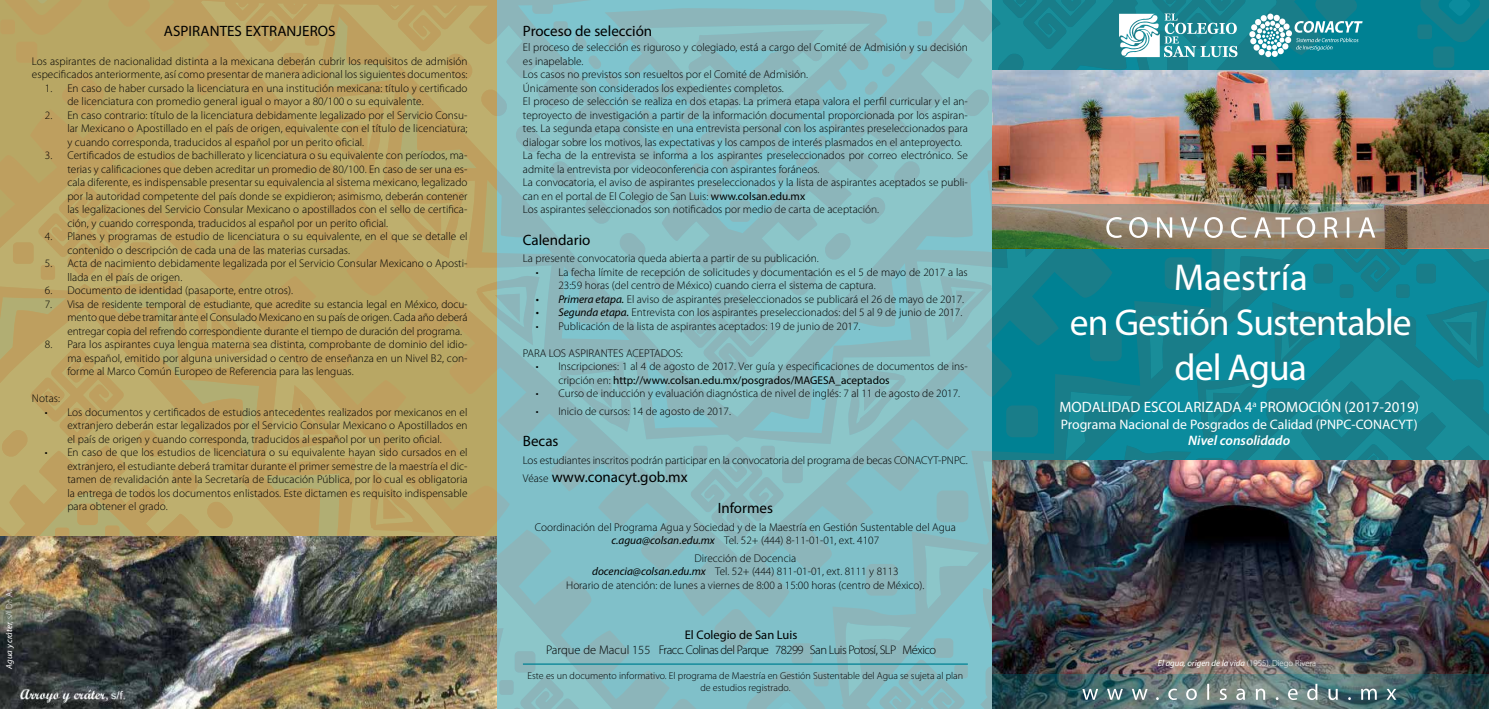
<style>
.page{position:relative;width:1489px;height:709px;background:#fff}
.page>*{position:absolute;margin:0;border:0;box-sizing:border-box;transform-origin:0 0}
.t1{font:37.5px/45px "Myriad Pro";letter-spacing:-.025em;color:#fff;text-align:center}
.t2{font:15px "Myriad Pro";color:#000}
.t3{font:15px "Myriad Pro";color:#fff}
.t4{font:13.75px "Myriad Pro";color:#fff}
.t5{font:italic 600 13.75px "Myriad Pro";color:#fff}
.t6{font:300 12.5px "Myriad Pro";letter-spacing:-.04em;color:#000}
.t7{font:12.5px "Myriad Pro";color:#000}
.t8{font:300 11.25px/13.5px "Myriad Pro";color:#000}
.t9{font:300 10px/12px "Myriad Pro";color:#000;text-align:center}
.t10{font:italic 8.75px "Myriad Pro";color:#fff}
.s1{font-weight:300;font-style:normal}
.s2{font-weight:400}
.s3{font-weight:400;font-style:italic}
.s4{font-weight:300;font-size:11.25px}
</style>
<div class="page">
<img style="left:0;top:0;width:1488px;height:709px">
<img style="left:0;top:536px;width:496px;height:173px">
<h2 class="t2" style="left:164px;top:22px;width:173px">ASPIRANTES EXTRANJEROS</h2>
<p class="t8" style="left:32px;top:54px;width:437px">Los aspirantes de nacionalidad distinta a la mexicana deberán cubrir los requisitos de admisión especificados anteriormente, así como presentar de manera adicional los siguientes documentos:</p>
<p class="t8" style="left:67px;top:81px;width:401px;text-indent:-22px">1. En caso de haber cursado la licenciatura en una institución mexicana: título y certificado de licenciatura con promedio general igual o mayor a 80/100 o su equivalente.</p>
<p class="t8" style="left:67px;top:108px;width:401px;text-align:justify;text-indent:-22px">2. En caso contrario: título de la licenciatura debidamente legalizado por el Servicio Consu&shy;lar Mexicano o Apostillado en el país de origen, equivalente con el título de licenciatura; y cuando corresponda, traducidos al español por un perito oficial.</p>
<p class="t8" style="left:67px;top:149px;width:401px;text-align:justify;text-indent:-22px">3. Certificados de estudios de bachillerato y licenciatura o su equivalente con períodos, ma&shy;terias y calificaciones que deben acreditar un promedio de 80/100. En caso de ser una es&shy;cala diferente, es indispensable presentar su equivalencia al sistema mexicano, legalizado por la autoridad competente del país donde se expidieron; asimismo, deberán contener las legalizaciones del Servicio Consular Mexicano o apostillados con el sello de certifica&shy;ción, y cuando corresponda, traducidos al español por un perito oficial.</p>
<p class="t8" style="left:67px;top:230px;width:402px;text-indent:-22px">4. Planes y programas de estudio de licenciatura o su equivalente, en el que se detalle el contenido o descripción de cada una de las materias cursadas.</p>
<p class="t8" style="left:67px;top:257px;width:402px;text-indent:-22px">5. Acta de nacimiento debidamente legalizada por el Servicio Consular Mexicano o Aposti&shy;llada en el país de origen.</p>
<p class="t8" style="left:45px;top:284px;width:250px">6. Documento de identidad (pasaporte, entre otros).</p>
<p class="t8" style="left:67px;top:297px;width:402px;text-align:justify;text-indent:-22px">7. Visa de residente temporal de estudiante, que acredite su estancia legal en México, docu&shy;mento que debe tramitar ante el Consulado Mexicano en su país de origen. Cada año deberá entregar copia del refrendo correspondiente durante el tiempo de duración del programa.</p>
<p class="t8" style="left:67px;top:338px;width:401px;text-align:justify;text-indent:-23px">8. Para los aspirantes cuya lengua materna sea distinta, comprobante de dominio del idio&shy;ma español, emitido por alguna universidad o centro de enseñanza en un Nivel B2, con&shy;forme al Marco Común Europeo de Referencia para las lenguas.</p>
<p class="t8" style="left:32px;top:392px;width:30px">Notas:</p>
<p class="t8" style="left:67px;top:405px;width:401px;text-align:justify;text-indent:-23px">• Los documentos y certificados de estudios antecedentes realizados por mexicanos en el extranjero deberán estar legalizados por el Servicio Consular Mexicano o Apostillados en el país de origen y cuando corresponda, traducidos al español por un perito oficial.</p>
<p class="t8" style="left:67px;top:446px;width:402px;text-align:justify;text-indent:-22px">• En caso de que los estudios de licenciatura o su equivalente hayan sido cursados en el extranjero, el estudiante deberá tramitar durante el primer semestre de la maestría el dic&shy;tamen de revalidación ante la Secretaría de Educación Pública, por lo cual es obligatoria la entrega de todos los documentos enlistados. Este dictamen es requisito indispensable para obtener el grado.</p>
<p class="t10" style="left:4px;top:668px;width:82px;rotate:-90deg">Agua y cráter<span class="s1">, s/f Dr. Atl</span></p>
<h2 class="t2" style="left:523px;top:22px;width:131px">Proceso de selección</h2>
<p class="t8" style="left:523px;top:41px;width:446px">El proceso de selección es riguroso y colegiado, está a cargo del Comité de Admisión y su decisión es inapelable.<br>Los casos no previstos son resueltos por el Comité de Admisión.<br>Únicamente son considerados los expedientes completos.<br>El proceso de selección se realiza en dos etapas. La primera etapa valora el perfil curricular y el an&shy;teproyecto de investigación a partir de la información documental proporcionada por los aspiran&shy;tes. La segunda etapa consiste en una entrevista personal con los aspirantes preseleccionados para dialogar sobre los motivos, las expectativas y los campos de interés plasmados en el anteproyecto.<br>La fecha de la entrevista se informa a los aspirantes preseleccionados por correo electrónico. Se admite la entrevista por videoconferencia con aspirantes foráneos.<br>La convocatoria, el aviso de aspirantes preseleccionados y la lista de aspirantes aceptados se publi&shy;can en el portal de El Colegio de San Luis: <span class="s2">www.colsan.edu.mx<br></span>Los aspirantes seleccionados son notificados por medio de carta de aceptación.</p>
<h2 class="t2" style="left:523px;top:230px;width:69px">Calendario</h2>
<p class="t8" style="left:523px;top:252px;width:297px">La presente convocatoria queda abierta a partir de su publicación.</p>
<p class="t8" style="left:558px;top:265px;width:411px;text-indent:-22px">• La fecha límite de recepción de solicitudes y documentación es el 5 de mayo de 2017 a las<br>23:59 horas (del centro de México) cuando cierra el sistema de captura.</p>
<p class="t8" style="left:536px;top:292px;width:430px"><span class="s3">• Primera etapa.</span> El aviso de aspirantes preseleccionados se publicará el 26 de mayo de 2017.</p>
<p class="t8" style="left:536px;top:306px;width:428px"><span class="s3">• Segunda etapa.</span> Entrevista con los aspirantes preseleccionados: del 5 al 9 de junio de 2017.</p>
<p class="t8" style="left:536px;top:319px;width:326px">• Publicación de la lista de aspirantes aceptados: 19 de junio de 2017.</p>
<p class="t8" style="left:523px;top:346px;width:161px">PARA LOS ASPIRANTES ACEPTADOS:</p>
<p class="t8" style="left:558px;top:360px;width:411px;text-indent:-22px">• Inscripciones: 1 al 4 de agosto de 2017. Ver guía y especificaciones de documentos de ins&shy;cripción en: <span class="s2">http://www.colsan.edu.mx/posgrados/MAGESA_aceptados</span></p>
<p class="t8" style="left:536px;top:387px;width:426px">• Curso de inducción y evaluación diagnóstica de nivel de inglés: 7 al 11 de agosto de 2017.</p>
<p class="t8" style="left:536px;top:404px;width:197px">• Inicio de cursos: 14 de agosto de 2017.</p>
<h2 class="t2" style="left:523px;top:432px;width:37px">Becas</h2>
<p class="t8" style="left:523px;top:453px;width:446px">Los estudiantes inscritos podrán participar en la convocatoria del programa de becas CONACYT-PNPC.</p>
<h2 class="t2" style="left:523px;top:467px;width:166px"><span class="s4">Véase</span> www.conacyt.gob.mx</h2>
<h2 class="t2" style="left:717px;top:499px;width:57px">Informes</h2>
<p class="t8" style="left:535px;top:520px;width:422px;text-align:center">Coordinación del Programa Agua y Sociedad y de la Maestría en Gestión Sustentable del Agua <span class="s3">c.agua@colsan.edu.mx</span> Tel. 52+ (444) 8-11-01-01, ext. 4107</p>
<p class="t8" style="left:566px;top:551px;width:360px;text-align:center">Dirección de Docencia<br><span class="s3">docencia@colsan.edu.mx</span> Tel. 52+ (444) 811-01-01, ext. 8111 y 8113<br>Horario de atención: de lunes a viernes de 8:00 a 15:00 horas (centro de México).</p>
<p class="t7" style="left:684px;top:626px;width:114px">El Colegio de San Luis</p>
<p class="t6" style="left:546px;top:642px;width:391px">Parque de Macul 155 Fracc. Colinas del Parque 78299 San Luis Potosí, SLP México</p>
<p class="t9" style="left:527px;top:670px;width:437px">Este es un documento informativo. El programa de Maestría en Gestión Sustentable del Agua se sujeta al plan de estudios registrado.</p>
<h1 class="t1" style="left:1069px;top:254px;width:343px">Maestría<br>en Gestión Sustentable del Agua</h1>
<h2 class="t3" style="left:1059px;top:398px;width:361px">MODALIDAD ESCOLARIZADA 4<sup>a</sup> PROMOCIÓN (2017-2019)</h2>
<p class="t4" style="left:1060px;top:415px;width:358px">Programa Nacional de Posgrados de Calidad (PNPC-CONACYT)</p>
<p class="t5" style="left:1188px;top:431px;width:103px">Nivel consolidado</p>
<p class="t10" style="left:1157px;top:658px;width:160px">El agua, origen de la vida <span class="s1">(1955). Diego Rivera</span></p>
</div>
